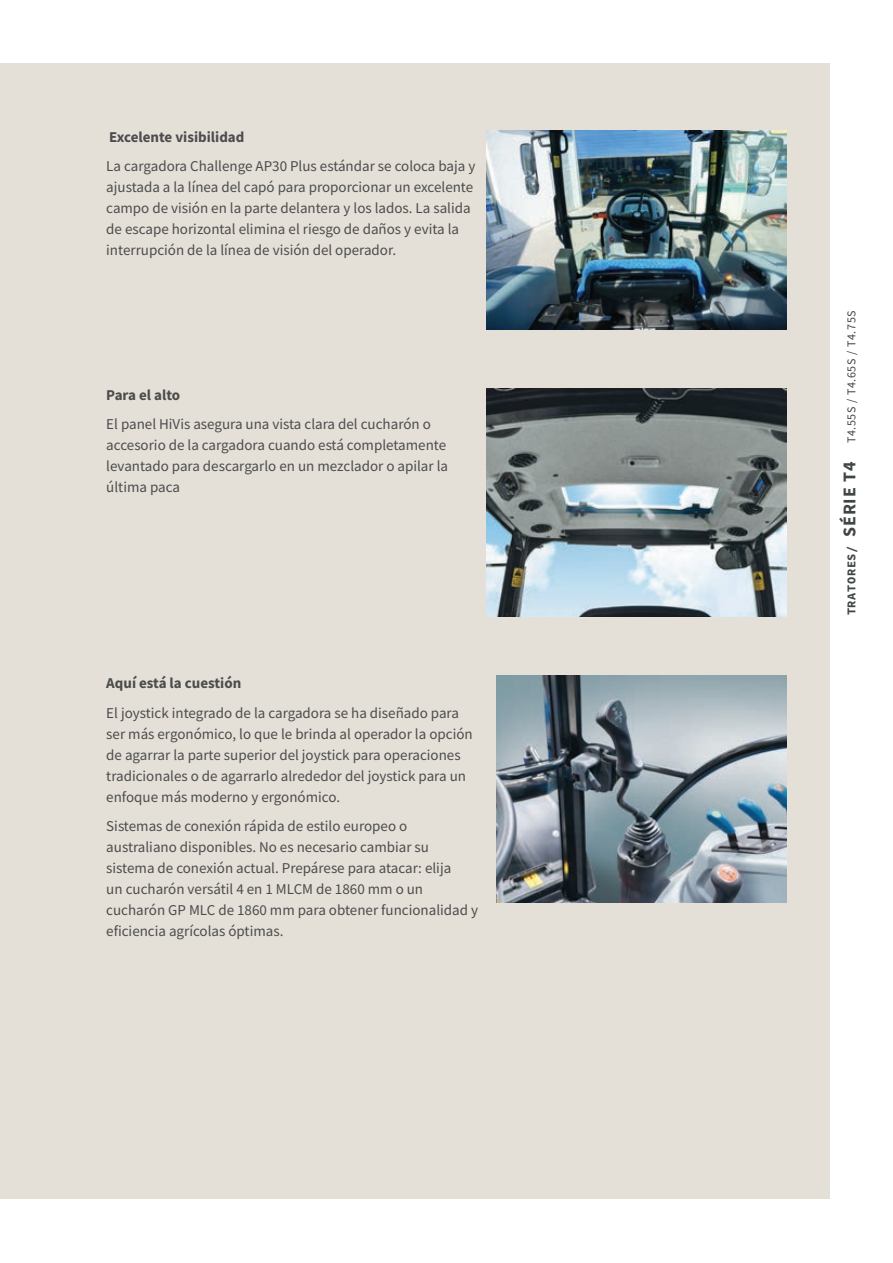
<style>
.page{position:relative;width:893px;height:1263px;background:#fff}
.page>*{position:absolute;margin:0;border:0;box-sizing:border-box;transform-origin:0 0}
.t1{font:15px/21px "Source Sans Pro";color:#4b4c4d}
.t2{font:700 15px "Source Sans Pro";color:#4b4c4d}
.t3{font:12px "Source Sans Pro";letter-spacing:.05em;color:#404546}
.s1{font-family:"Source Code Variable"}
.s2{font-weight:700;font-size:18px}
</style>
<div class="page">
<div style="left:0;top:64px;width:829px;height:1135px;background:#e5e0d7"></div>
<img style="left:487px;top:130px;width:300px;height:199px">
<img style="left:487px;top:389px;width:300px;height:227px">
<img style="left:496px;top:675px;width:291px;height:228px">
<p class="t2" style="left:109px;top:126px;width:137px">Excelente visibilidad</p>
<p class="t1" style="left:106px;top:155px;width:371px">La cargadora Challenge AP30 Plus estándar se coloca baja y ajustada a la línea del capó para proporcionar un excelente campo de visión en la parte delantera y los lados. La salida de escape horizontal elimina el riesgo de daños y evita la interrupción de la línea de visión del operador.</p>
<p class="t2" style="left:106px;top:385px;width:75px">Para el alto</p>
<p class="t1" style="left:106px;top:414px;width:343px">El panel HiVis asegura una vista clara del cucharón o accesorio de la cargadora cuando está completamente levantado para descargarlo en un mezclador o apilar la última paca</p>
<p class="t2" style="left:106px;top:673px;width:136px">Aquí está la cuestión</p>
<p class="t1" style="left:106px;top:702px;width:368px">El joystick integrado de la cargadora se ha diseñado para ser más ergonómico, lo que le brinda al operador la opción de agarrar la parte superior del joystick para operaciones tradicionales o de agarrarlo alrededor del joystick para un enfoque más moderno y ergonómico.</p>
<p class="t1" style="left:106px;top:815px;width:373px">Sistemas de conexión rápida de estilo europeo o australiano disponibles. No es necesario cambiar su sistema de conexión actual. Prepárese para atacar: elija<br>un cucharón versátil 4 en 1 MLCM de 1860 mm o un cucharón GP MLC de 1860 mm para obtener funcionalidad y eficiencia agrícolas óptimas.</p>
<p class="t3" style="left:844px;top:615px;width:306px;rotate:-90deg"><span class="s1">TRATORES/</span> <span class="s2">SÉRIE T4</span> T4.55S / T4.65S / T4.75S</p>
</div>
